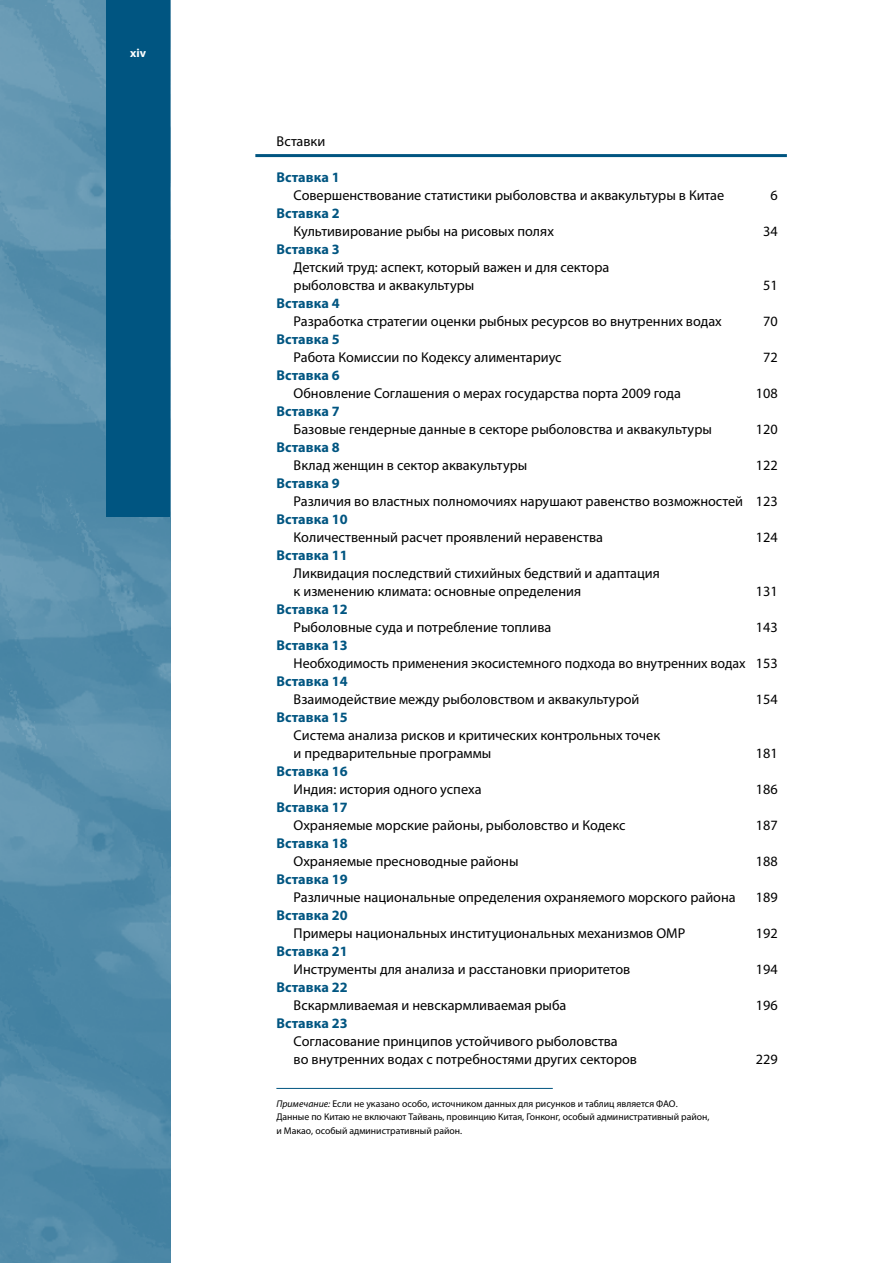
<style>
.page{position:relative;width:893px;height:1263px;background:#fff}
.page>*{position:absolute;margin:0;border:0;box-sizing:border-box;transform-origin:0 0}
.t1{font:14.25px/18px "Myriad Pro";color:#000}
.t2{font:700 14.25px "Myriad Pro";color:#005581}
.t3{font:700 12px "Myriad Pro";color:#fff}
.t4{font:9.75px/13.5px "Myriad Pro";color:#000}
.s1{font-style:italic}
</style>
<div class="page">
<img style="left:0;top:0;width:170px;height:1263px">
<div style="left:106px;top:0;width:64px;height:516px;background:#005581"></div>
<hr style="left:276px;top:1088px;width:277px;height:1px;background:#005581">
<hr style="left:255px;top:154px;width:532px;height:3px;background:#005581">
<p class="t3" style="left:130px;top:46px;width:17px">xiv</p>
<p class="t1" style="left:277px;top:132px;width:50px">Вставки</p>
<p class="t2" style="left:277px;top:167px;width:65px">Вставка 1</p>
<p class="t1" style="left:294px;top:186px;width:432px">Совершенствование статистики рыболовства и аквакультуры в Китае</p>
<p class="t1" style="left:770px;top:186px;width:9px">6</p>
<p class="t2" style="left:277px;top:203px;width:65px">Вставка 2</p>
<p class="t1" style="left:294px;top:222px;width:262px">Культивирование рыбы на рисовых полях</p>
<p class="t1" style="left:763px;top:222px;width:16px">34</p>
<p class="t2" style="left:277px;top:239px;width:65px">Вставка 3</p>
<p class="t1" style="left:294px;top:258px;width:317px">Детский труд: аспект, который важен и для сектора рыболовства и аквакультуры</p>
<p class="t1" style="left:763px;top:276px;width:16px">51</p>
<p class="t2" style="left:277px;top:293px;width:65px">Вставка 4</p>
<p class="t1" style="left:294px;top:312px;width:430px">Разработка стратегии оценки рыбных ресурсов во внутренних водах</p>
<p class="t1" style="left:763px;top:312px;width:16px">70</p>
<p class="t2" style="left:277px;top:329px;width:65px">Вставка 5</p>
<p class="t1" style="left:294px;top:348px;width:269px">Работа Комиссии по Кодексу алиментариус</p>
<p class="t1" style="left:763px;top:348px;width:16px">72</p>
<p class="t2" style="left:277px;top:365px;width:65px">Вставка 6</p>
<p class="t1" style="left:294px;top:384px;width:389px">Обновление Соглашения о мерах государства порта 2009 года</p>
<p class="t1" style="left:756px;top:384px;width:23px">108</p>
<p class="t2" style="left:277px;top:401px;width:65px">Вставка 7</p>
<p class="t1" style="left:294px;top:420px;width:420px">Базовые гендерные данные в секторе рыболовства и аквакультуры</p>
<p class="t1" style="left:756px;top:420px;width:23px">120</p>
<p class="t2" style="left:277px;top:437px;width:65px">Вставка 8</p>
<p class="t1" style="left:294px;top:456px;width:235px">Вклад женщин в сектор аквакультуры</p>
<p class="t1" style="left:756px;top:456px;width:23px">122</p>
<p class="t2" style="left:277px;top:473px;width:65px">Вставка 9</p>
<p class="t1" style="left:294px;top:492px;width:485px">Различия во властных полномочиях нарушают равенство возможностей 123</p>
<p class="t2" style="left:277px;top:509px;width:72px">Вставка 10</p>
<p class="t1" style="left:294px;top:528px;width:311px">Количественный расчет проявлений неравенства</p>
<p class="t1" style="left:756px;top:528px;width:23px">124</p>
<p class="t2" style="left:277px;top:545px;width:72px">Вставка 11</p>
<p class="t1" style="left:294px;top:564px;width:368px">Ликвидация последствий стихийных бедствий и адаптация к изменению климата: основные определения</p>
<p class="t1" style="left:756px;top:582px;width:23px">131</p>
<p class="t2" style="left:277px;top:599px;width:72px">Вставка 12</p>
<p class="t1" style="left:294px;top:617px;width:259px">Рыболовные суда и потребление топлива</p>
<p class="t1" style="left:756px;top:617px;width:23px">143</p>
<p class="t2" style="left:277px;top:635px;width:72px">Вставка 13</p>
<p class="t1" style="left:294px;top:654px;width:485px">Необходимость применения экосистемного подхода во внутренних водах 153</p>
<p class="t2" style="left:277px;top:671px;width:72px">Вставка 14</p>
<p class="t1" style="left:294px;top:690px;width:347px">Взаимодействие между рыболовством и аквакультурой</p>
<p class="t1" style="left:756px;top:690px;width:23px">154</p>
<p class="t2" style="left:277px;top:707px;width:72px">Вставка 15</p>
<p class="t1" style="left:294px;top:726px;width:368px">Система анализа рисков и критических контрольных точек и предварительные программы</p>
<p class="t1" style="left:756px;top:744px;width:23px">181</p>
<p class="t2" style="left:277px;top:761px;width:72px">Вставка 16</p>
<p class="t1" style="left:294px;top:780px;width:189px">Индия: история одного успеха</p>
<p class="t1" style="left:756px;top:780px;width:23px">186</p>
<p class="t2" style="left:277px;top:797px;width:72px">Вставка 17</p>
<p class="t1" style="left:294px;top:816px;width:333px">Охраняемые морские районы, рыболовство и Кодекс</p>
<p class="t1" style="left:756px;top:816px;width:23px">187</p>
<p class="t2" style="left:277px;top:833px;width:72px">Вставка 18</p>
<p class="t1" style="left:294px;top:852px;width:226px">Охраняемые пресноводные районы</p>
<p class="t1" style="left:756px;top:852px;width:23px">188</p>
<p class="t2" style="left:277px;top:869px;width:72px">Вставка 19</p>
<p class="t1" style="left:294px;top:888px;width:444px">Различные национальные определения охраняемого морского района</p>
<p class="t1" style="left:756px;top:888px;width:23px">189</p>
<p class="t2" style="left:277px;top:905px;width:72px">Вставка 20</p>
<p class="t1" style="left:294px;top:924px;width:393px">Примеры национальных институциональных механизмов ОМР</p>
<p class="t1" style="left:756px;top:924px;width:23px">192</p>
<p class="t2" style="left:277px;top:941px;width:72px">Вставка 21</p>
<p class="t1" style="left:294px;top:960px;width:338px">Инструменты для анализа и расстановки приоритетов</p>
<p class="t1" style="left:756px;top:960px;width:23px">194</p>
<p class="t2" style="left:277px;top:977px;width:72px">Вставка 22</p>
<p class="t1" style="left:294px;top:996px;width:274px">Вскармливаемая и невскармливаемая рыба</p>
<p class="t1" style="left:756px;top:996px;width:23px">196</p>
<p class="t2" style="left:277px;top:1013px;width:72px">Вставка 23</p>
<p class="t1" style="left:294px;top:1032px;width:345px">Согласование принципов устойчивого рыболовства<br>во внутренних водах с потребностями других секторов</p>
<p class="t1" style="left:756px;top:1050px;width:23px">229</p>
<p class="t4" style="left:276px;top:1096px;width:435px"><span class="s1">Примечание:</span> Если не указано особо, источником данных для рисунков и таблиц является ФАО.<br>Данные по Китаю не включают Тайвань, провинцию Китая, Гонконг, особый административный район, и Макао, особый административный район.</p>
</div>
